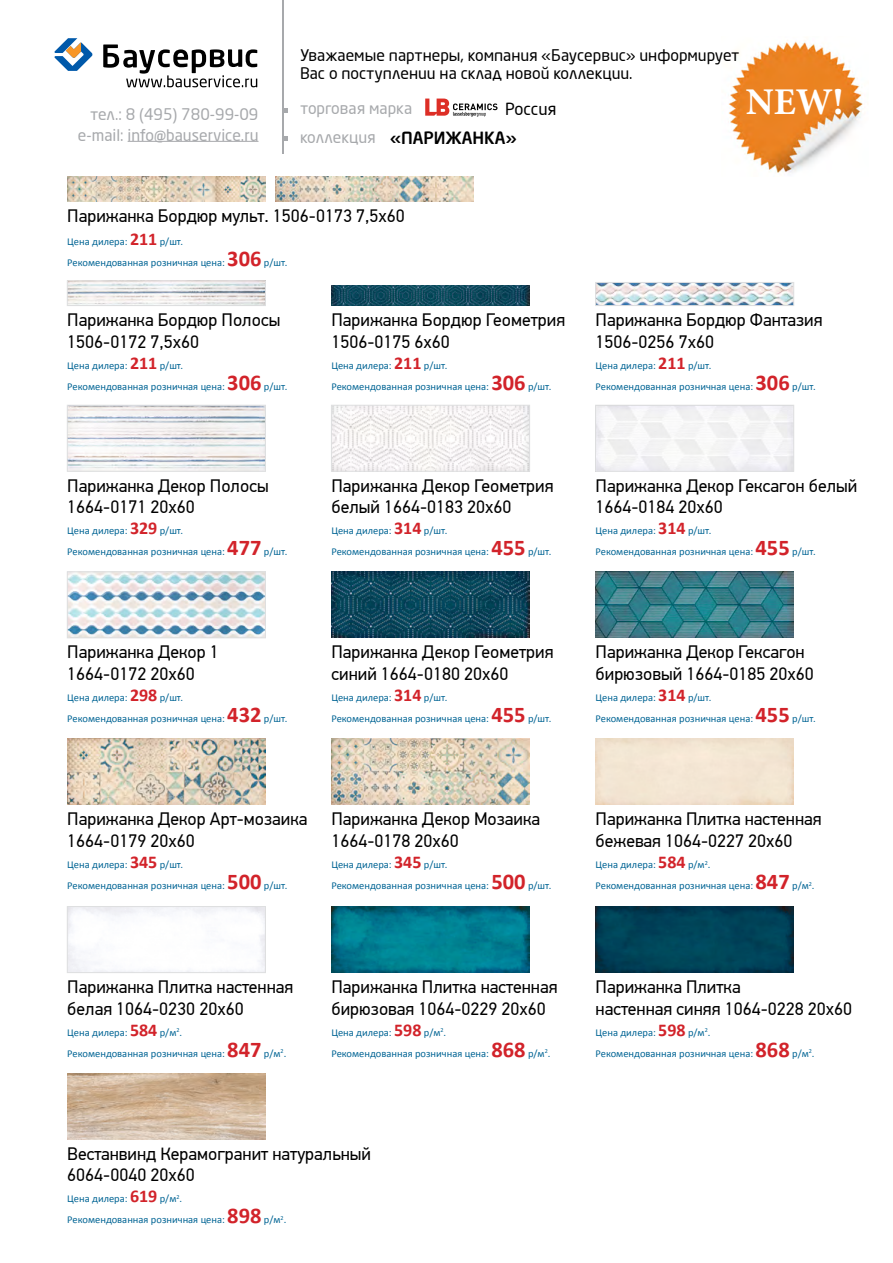
<style>
.page{position:relative;width:893px;height:1263px;background:#fff}
.page>*{position:absolute;margin:0;border:0;box-sizing:border-box;transform-origin:0 0}
.t1{font:700 37.8px "Minion Pro";color:#fff}
.t2{font:18px/21.6px "PF Din Text Pro";color:#000}
.t3{font:500 16.5px "Neo Sans Cyr";color:#000}
.t4{font:16.5px "Neo Sans Cyr";color:#000}
.t5{font:15.75px/18.9px "Neo Sans Cyr";color:#000}
.t6{font:15.75px/21px "Neo Sans Cyr";color:#a7a9ac;text-align:right}
.t7{font:10.5px/21px "Calibri";color:#006494}
.s1{font-weight:700;font-size:18px;color:#d2232a}
.s2{font-weight:700;font-size:22.5px;color:#d2232a}
</style>
<div class="page">
<svg style="left:283px;top:108px;width:5px;height:4px"></svg>
<svg style="left:283px;top:136px;width:5px;height:5px"></svg>
<hr style="left:282px;top:0;width:1px;height:154px;background:#a7a9ac">
<hr style="left:128px;top:141px;width:130px;height:1px;background:#a7a9ac">
<svg style="left:103px;top:44px;width:155px;height:43px"></svg>
<svg style="left:54px;top:38px;width:39px;height:33px"></svg>
<img style="left:729px;top:40px;width:134px;height:133px">
<svg style="left:425px;top:99px;width:72px;height:18px"></svg>
<img style="left:69px;top:573px;width:195px;height:63px">
<div style="left:67px;top:571px;width:199px;height:67px;border:1px solid #dedfe0"></div>
<img style="left:69px;top:407px;width:195px;height:63px">
<div style="left:67px;top:405px;width:199px;height:67px;border:1px solid #dedfe0"></div>
<div style="left:67px;top:906px;width:199px;height:67px;border:1px solid #dedfe0"></div>
<img style="left:67px;top:739px;width:198px;height:66px">
<img style="left:331px;top:906px;width:199px;height:66px">
<div style="left:595px;top:405px;width:199px;height:67px;border:1px solid #dedfe0"></div>
<img style="left:596px;top:906px;width:198px;height:66px">
<img style="left:67px;top:1073px;width:198px;height:66px">
<img style="left:333px;top:407px;width:195px;height:63px">
<div style="left:331px;top:405px;width:199px;height:67px;border:1px solid #dedfe0"></div>
<img style="left:596px;top:572px;width:198px;height:66px">
<img style="left:331px;top:286px;width:199px;height:20px">
<img style="left:597px;top:284px;width:195px;height:20px">
<div style="left:595px;top:282px;width:199px;height:24px;border:1px solid #dedfe0"></div>
<img style="left:331px;top:572px;width:199px;height:66px">
<img style="left:67px;top:177px;width:198px;height:25px">
<img style="left:69px;top:282px;width:195px;height:22px">
<div style="left:67px;top:280px;width:199px;height:26px;border:1px solid #dedfe0"></div>
<img style="left:275px;top:177px;width:198px;height:25px">
<img style="left:331px;top:739px;width:199px;height:66px">
<h3 class="t6" style="left:78px;top:103px;width:182px">тел.: 8 (495) 780-99-09 е-mail: info@bauservice.ru</h3>
<h3 class="t5" style="left:300px;top:45px;width:441px">Уважаемые партнеры, компания «Баусервис» информирует<br>Вас о поступлении на склад новой коллекции.</h3>
<h3 class="t6" style="left:300px;top:98px;width:114px">торговая марка</h3>
<h3 class="t4" style="left:505px;top:99px;width:53px">Россия</h3>
<h3 class="t6" style="left:300px;top:127px;width:77px">коллекция</h3>
<h3 class="t3" style="left:390px;top:128px;width:129px">«Парижанка»</h3>
<h1 class="t1" style="left:746px;top:75px;width:99px">NEW!</h1>
<h2 class="t2" style="left:67px;top:205px;width:339px">Парижанка Бордюр мульт. 1506-0173 7,5х60</h2>
<p class="t7" style="left:67px;top:231px;width:222px">Цена дилера: <span class="s1">211</span> р/шт.<br>Рекомендованная розничная цена: <span class="s2">306</span> р/шт.</p>
<h2 class="t2" style="left:67px;top:309px;width:215px">Парижанка Бордюр Полосы<br>1506-0172 7,5х60</h2>
<h2 class="t2" style="left:331px;top:309px;width:235px">Парижанка Бордюр Геометрия<br>1506-0175 6х60</h2>
<h2 class="t2" style="left:596px;top:309px;width:229px">Парижанка Бордюр Фантазия<br>1506-0256 7х60</h2>
<p class="t7" style="left:67px;top:354px;width:222px">Цена дилера: <span class="s1">211</span> р/шт.<br>Рекомендованная розничная цена: <span class="s2">306</span> р/шт.</p>
<p class="t7" style="left:331px;top:354px;width:222px">Цена дилера: <span class="s1">211</span> р/шт.<br>Рекомендованная розничная цена: <span class="s2">306</span> р/шт.</p>
<p class="t7" style="left:596px;top:354px;width:222px">Цена дилера: <span class="s1">211</span> р/шт.<br>Рекомендованная розничная цена: <span class="s2">306</span> р/шт.</p>
<h2 class="t2" style="left:67px;top:475px;width:203px">Парижанка Декор Полосы<br>1664-0171 20х60</h2>
<h2 class="t2" style="left:331px;top:475px;width:224px">Парижанка Декор Геометрия белый 1664-0183 20х60</h2>
<h2 class="t2" style="left:596px;top:475px;width:263px">Парижанка Декор Гексагон белый<br>1664-0184 20х60</h2>
<p class="t7" style="left:67px;top:520px;width:222px">Цена дилера: <span class="s1">329</span> р/шт.<br>Рекомендованная розничная цена: <span class="s2">477</span> р/шт.</p>
<p class="t7" style="left:331px;top:520px;width:222px">Цена дилера: <span class="s1">314</span> р/шт.<br>Рекомендованная розничная цена: <span class="s2">455</span> р/шт.</p>
<p class="t7" style="left:596px;top:520px;width:222px">Цена дилера: <span class="s1">314</span> р/шт.<br>Рекомендованная розничная цена: <span class="s2">455</span> р/шт.</p>
<h2 class="t2" style="left:67px;top:641px;width:153px">Парижанка Декор 1<br>1664-0172 20х60</h2>
<h2 class="t2" style="left:331px;top:641px;width:224px">Парижанка Декор Геометрия синий 1664-0180 20х60</h2>
<h2 class="t2" style="left:596px;top:641px;width:220px">Парижанка Декор Гексагон бирюзовый 1664-0185 20х60</h2>
<p class="t7" style="left:67px;top:686px;width:222px">Цена дилера: <span class="s1">298</span> р/шт.<br>Рекомендованная розничная цена: <span class="s2">432</span> р/шт.</p>
<p class="t7" style="left:596px;top:686px;width:222px">Цена дилера: <span class="s1">314</span> р/шт.<br>Рекомендованная розничная цена: <span class="s2">455</span> р/шт.</p>
<p class="t7" style="left:331px;top:686px;width:222px">Цена дилера: <span class="s1">314</span> р/шт.<br>Рекомендованная розничная цена: <span class="s2">455</span> р/шт.</p>
<h2 class="t2" style="left:67px;top:809px;width:242px">Парижанка Декор Арт-мозаика<br>1664-0179 20х60</h2>
<p class="t7" style="left:67px;top:853px;width:222px">Цена дилера: <span class="s1">345</span> р/шт.<br>Рекомендованная розничная цена: <span class="s2">500</span> р/шт.</p>
<h2 class="t2" style="left:331px;top:809px;width:210px">Парижанка Декор Мозаика<br>1664-0178 20х60</h2>
<p class="t7" style="left:331px;top:853px;width:222px">Цена дилера: <span class="s1">345</span> р/шт.<br>Рекомендованная розничная цена: <span class="s2">500</span> р/шт.</p>
<h2 class="t2" style="left:596px;top:809px;width:228px">Парижанка Плитка настенная бежевая 1064-0227 20х60</h2>
<p class="t7" style="left:596px;top:853px;width:220px">Цена дилера: <span class="s1">584</span> р/м<sup>2</sup>.<br>Рекомендованная розничная цена: <span class="s2">847</span> р/м<sup>2</sup>.</p>
<h2 class="t2" style="left:67px;top:976px;width:228px">Парижанка Плитка настенная белая 1064-0230 20х60</h2>
<p class="t7" style="left:67px;top:1021px;width:220px">Цена дилера: <span class="s1">584</span> р/м<sup>2</sup>.<br>Рекомендованная розничная цена: <span class="s2">847</span> р/м<sup>2</sup>.</p>
<h2 class="t2" style="left:331px;top:976px;width:228px">Парижанка Плитка настенная бирюзовая 1064-0229 20х60</h2>
<h2 class="t2" style="left:596px;top:976px;width:258px">Парижанка Плитка<br>настенная синяя 1064-0228 20х60</h2>
<p class="t7" style="left:331px;top:1021px;width:220px">Цена дилера: <span class="s1">598</span> р/м<sup>2</sup>.<br>Рекомендованная розничная цена: <span class="s2">868</span> р/м<sup>2</sup>.</p>
<p class="t7" style="left:596px;top:1021px;width:220px">Цена дилера: <span class="s1">598</span> р/м<sup>2</sup>.<br>Рекомендованная розничная цена: <span class="s2">868</span> р/м<sup>2</sup>.</p>
<h2 class="t2" style="left:67px;top:1143px;width:305px">Вестанвинд Керамогранит натуральный<br>6064-0040 20х60</h2>
<p class="t7" style="left:67px;top:1188px;width:220px">Цена дилера: <span class="s1">619</span> р/м<sup>2</sup>.<br>Рекомендованная розничная цена: <span class="s2">898</span> р/м<sup>2</sup>.</p>
</div>
